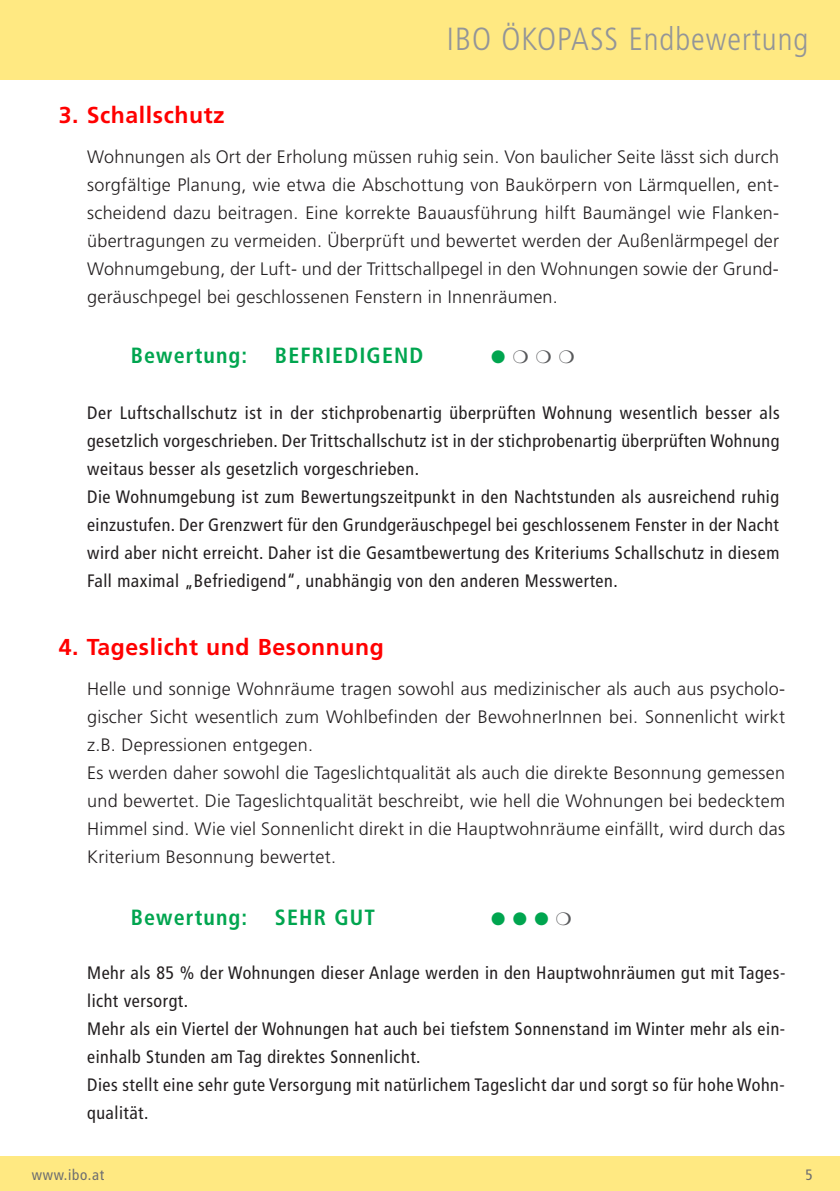
<style>
.page{position:relative;width:840px;height:1191px;background:#fff}
.page>*{position:absolute;margin:0;border:0;box-sizing:border-box;transform-origin:0 0}
.t1{font:300 condensed 32px "Frutiger";letter-spacing:.03em;color:#939598}
.t2{font:700 23px "Frutiger";letter-spacing:.025em;color:#f00}
.t3{font:700 condensed 22px "Frutiger";letter-spacing:.05em;color:#00a54f}
.t4{font:300 18px/28px "Frutiger";letter-spacing:.015em;color:#231f20;text-align:justify}
.t5{font:condensed 18px/28px "Frutiger";letter-spacing:.03em;color:#231f20}
.t6{font:18px "Zapf Dingbats ITC";color:#00a54f}
.t7{font:condensed 15px "Frutiger";letter-spacing:.05em;color:#6c6d70}
.s1{color:#57585a}
</style>
<div class="page">
<div style="left:0;top:0;width:839px;height:79px;background:#ffe982"></div>
<div style="left:0;top:1157px;width:839px;height:34px;background:#ffe982"></div>
<h1 class="t1" style="left:446px;top:21px;width:362px">IBO ÖKOPASS Endbewertung</h1>
<p class="t2" style="left:59px;top:101px;width:167px">3. Schallschutz</p>
<p class="t4" style="left:87px;top:142px;width:693px">Wohnungen als Ort der Erholung müssen ruhig sein. Von baulicher Seite lässt sich durch sorgfältige Planung, wie etwa die Abschottung von Baukörpern von Lärmquellen, ent&shy;scheidend dazu beitragen. Eine korrekte Bauausführung hilft Baumängel wie Flanken&shy;übertragungen zu vermeiden. Überprüft und bewertet werden der Außenlärmpegel der Wohnumgebung, der Luft- und der Trittschallpegel in den Wohnungen sowie der Grund&shy;geräuschpegel bei geschlossenen Fenstern in Innenräumen.</p>
<p class="t3" style="left:131px;top:342px;width:118px">Bewertung:</p>
<p class="t3" style="left:275px;top:342px;width:150px">BEFRIEDIGEND</p>
<p class="t6" style="left:491px;top:348px;width:85px">● <span class="s1">❍❍❍</span></p>
<p class="t5" style="left:87px;top:399px;width:693px">Der Luftschallschutz ist in der stichprobenartig überprüften Wohnung wesentlich besser als gesetzlich vorgeschrieben. Der Trittschallschutz ist in der stichprobenartig überprüften Wohnung weitaus besser als gesetzlich vorgeschrieben.<br>Die Wohnumgebung ist zum Bewertungszeitpunkt in den Nachtstunden als ausreichend ruhig einzustufen. Der Grenzwert für den Grundgeräuschpegel bei geschlossenem Fenster in der Nacht wird aber nicht erreicht. Daher ist die Gesamtbewertung des Kriteriums Schallschutz in diesem Fall maximal „Befriedigend“, unabhängig von den anderen Messwerten.</p>
<p class="t2" style="left:59px;top:633px;width:326px">4. Tageslicht und Besonnung</p>
<p class="t4" style="left:87px;top:674px;width:699px;text-align:left">Helle und sonnige Wohnräume tragen sowohl aus medizinischer als auch aus psycholo&shy;gischer Sicht wesentlich zum Wohlbefinden der BewohnerInnen bei. Sonnenlicht wirkt z.B. Depressionen entgegen.<br>Es werden daher sowohl die Tageslichtqualität als auch die direkte Besonnung gemessen und bewertet. Die Tageslichtqualität beschreibt, wie hell die Wohnungen bei bedecktem Himmel sind. Wie viel Sonnenlicht direkt in die Hauptwohnräume einfällt, wird durch das Kriterium Besonnung bewertet.</p>
<p class="t3" style="left:131px;top:904px;width:118px">Bewertung:</p>
<p class="t3" style="left:275px;top:904px;width:101px">SEHR GUT</p>
<p class="t6" style="left:491px;top:910px;width:82px">● ● ● <span class="s1">❍</span></p>
<p class="t5" style="left:87px;top:959px;width:699px">Mehr als 85 % der Wohnungen dieser Anlage werden in den Hauptwohnräumen gut mit Tages&shy;licht versorgt.<br>Mehr als ein Viertel der Wohnungen hat auch bei tiefstem Sonnenstand im Winter mehr als ein&shy;einhalb Stunden am Tag direktes Sonnenlicht.<br>Dies stellt eine sehr gute Versorgung mit natürlichem Tageslicht dar und sorgt so für hohe Wohn&shy;qualität.</p>
<p class="t7" style="left:32px;top:1166px;width:74px">www.ibo.at</p>
<p class="t7" style="left:805px;top:1166px;width:9px">5</p>
</div>
